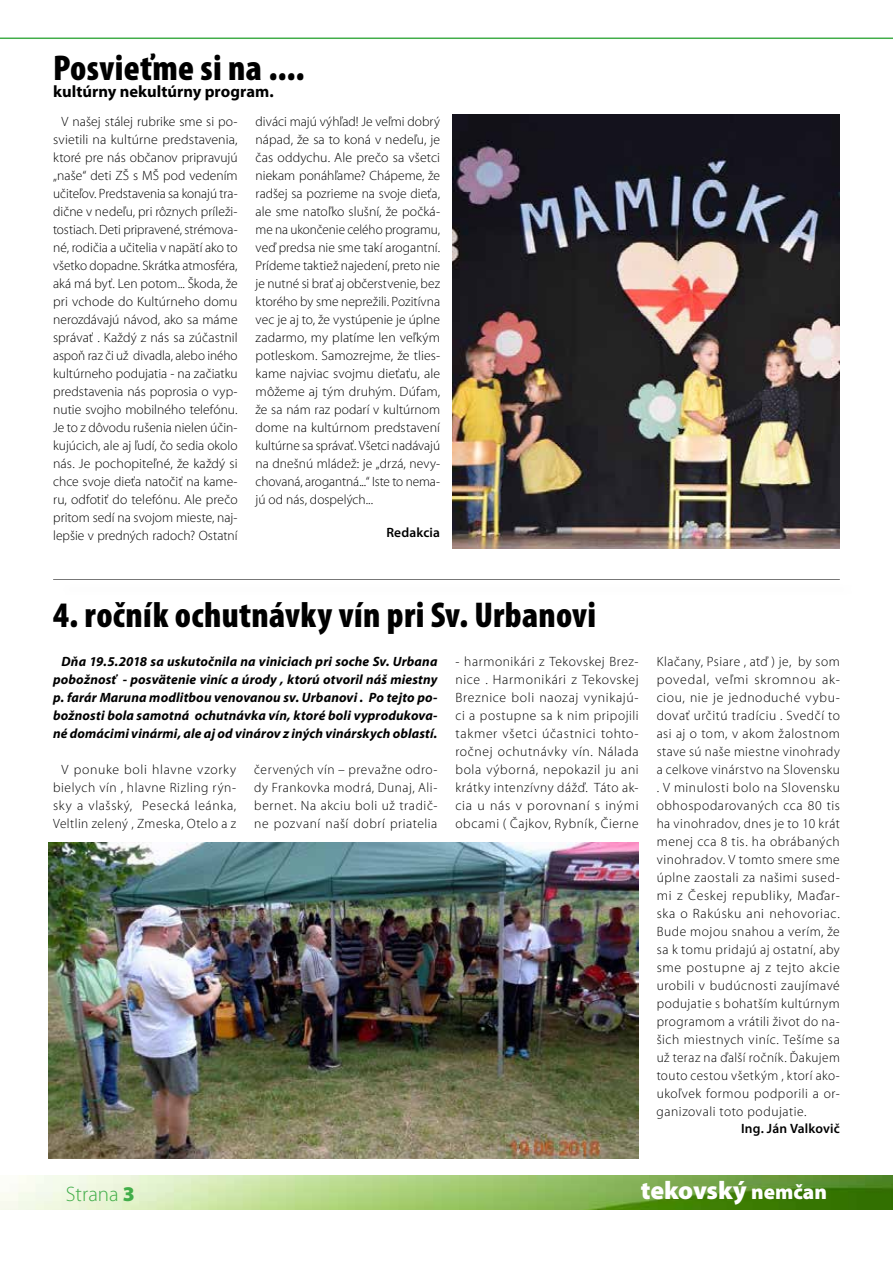
<style>
.page{position:relative;width:893px;height:1263px;background:#fff}
.page>*{position:absolute;margin:0;border:0;box-sizing:border-box;transform-origin:0 0}
.t1{font:900 condensed 36px "Mini Pro";letter-spacing:.01em;color:#000}
.t2{font:900 25.5px "Mini Pro";letter-spacing:-.005em;color:#fff}
.t3{font:300 21px "Mini Pro";color:#41ad49}
.t4{font:700 16.5px "Mini Pro";color:#000}
.t5{font:300 13.5px/18px "Mini Pro";letter-spacing:.035em;color:#000;text-align:justify}
.t6{font:italic 700 13.5px/18px "Mini Pro";letter-spacing:.01em;color:#000;text-align:justify}
.t7{font:600 13.5px "Mini Pro";letter-spacing:.01em;color:#000}
.s1{font-weight:900}
.s2{font-size:21px}
</style>
<div class="page">
<img style="left:0;top:1176px;width:893px;height:34px">
<hr style="left:0;top:38px;width:893px;height:1px;background:#41ad49">
<img style="left:49px;top:842px;width:590px;height:317px">
<hr style="left:53px;top:579px;width:787px;height:1px;background:#000">
<img style="left:453px;top:115px;width:387px;height:434px">
<h1 class="t1" style="left:53px;top:48px;width:253px">Posvieťme si na ....</h1>
<p class="t4" style="left:53px;top:82px;width:222px">kultúrny nekultúrny program.</p>
<p class="t5" style="left:53px;top:113px;width:186px;text-indent:9px">V našej stálej rubrike sme si po&shy;svietili na kultúrne predstavenia, ktoré pre nás občanov pripravujú „naše“ deti ZŠ s MŠ pod vedením učiteľov. Predstavenia sa konajú tra&shy;dične v nedeľu, pri rôznych príleži&shy;tostiach. Deti pripravené, strémova&shy;né, rodičia a učitelia v napätí ako to všetko dopadne. Skrátka atmosféra, aká má byť. Len potom... Škoda, že pri vchode do Kultúrneho domu nerozdávajú návod, ako sa máme správať . Každý z nás sa zúčastnil aspoň raz či už divadla, alebo iného kultúrneho podujatia - na začiatku predstavenia nás poprosia o vyp&shy;nutie svojho mobilného telefónu.<br>Je to z dôvodu rušenia nielen účin&shy;kujúcich, ale aj ľudí, čo sedia okolo nás. Je pochopiteľné, že každý si chce svoje dieťa natočiť na kame&shy;ru, odfotiť do telefónu. Ale prečo pritom sedí na svojom mieste, naj&shy;lepšie v predných radoch? Ostatní</p>
<p class="t5" style="left:256px;top:113px;width:186px">diváci majú výhľad! Je veľmi dobrý nápad, že sa to koná v nedeľu, je čas oddychu. Ale prečo sa všetci niekam ponáhľame? Chápeme, že radšej sa pozrieme na svoje dieťa, ale sme natoľko slušní, že počká&shy;me na ukončenie celého programu, veď predsa nie sme takí arogantní.<br>Prídeme taktiež najedení, preto nie je nutné si brať aj občerstvenie, bez ktorého by sme neprežili. Pozitívna vec je aj to, že vystúpenie je úplne zadarmo, my platíme len veľkým potleskom. Samozrejme, že tlies&shy;kame najviac svojmu dieťaťu, ale môžeme aj tým druhým. Dúfam, že sa nám raz podarí v kultúrnom dome na kultúrnom predstavení kultúrne sa správať. Všetci nadávajú na dnešnú mládež: je „drzá, nevy&shy;chovaná, arogantná...“ Iste to nema&shy;jú od nás, dospelých...</p>
<p class="t7" style="left:386px;top:525px;width:55px">Redakcia</p>
<h1 class="t1" style="left:53px;top:594px;width:545px">4. ročník ochutnávky vín pri Sv. Urbanovi</h1>
<p class="t6" style="left:53px;top:653px;width:386px;text-indent:9px">Dňa 19.5.2018 sa uskutočnila na viniciach pri soche Sv. Urbana pobožnosť - posvätenie viníc a úrody , ktorú otvoril náš miestny p. farár Maruna modlitbou venovanou sv. Urbanovi . Po tejto po&shy;božnosti bola samotná ochutnávka vín, ktoré boli vyprodukova&shy;né domácimi vinármi, ale aj od vinárov z iných vinárskych oblastí.</p>
<p class="t5" style="left:53px;top:761px;width:185px;text-indent:9px">V ponuke boli hlavne vzorky bielych vín , hlavne Rizling rýn&shy;sky a vlašský, Pesecká leánka, Veltlin zelený , Zmeska, Otelo a z</p>
<p class="t5" style="left:254px;top:761px;width:185px">červených vín – prevažne odro&shy;dy Frankovka modrá, Dunaj, Ali&shy;bernet. Na akciu boli už tradič&shy;ne pozvaní naší dobrí priatelia</p>
<p class="t5" style="left:455px;top:653px;width:185px">- harmonikári z Tekovskej Brez&shy;nice . Harmonikári z Tekovskej Breznice boli naozaj vynikajú&shy;ci a postupne sa k nim pripojili takmer všetci účastnici tohto&shy;ročnej ochutnávky vín. Nálada bola výborná, nepokazil ju ani krátky intenzívny dážď. Táto ak&shy;cia u nás v porovnaní s inými obcami ( Čajkov, Rybník, Čierne</p>
<p class="t5" style="left:657px;top:653px;width:185px">Klačany, Psiare , atď ) je, by som povedal, veľmi skromnou ak&shy;ciou, nie je jednoduché vybu&shy;dovať určitú tradíciu . Svedčí to asi aj o tom, v akom žalostnom stave sú naše miestne vinohrady a celkove vinárstvo na Slovensku . V minulosti bolo na Slovensku obhospodarovaných cca 80 tis ha vinohradov, dnes je to 10 krát menej cca 8 tis. ha obrábaných vinohradov. V tomto smere sme úplne zaostali za našimi sused&shy;mi z Českej republiky, Maďar&shy;ska o Rakúsku ani nehovoriac.<br>Bude mojou snahou a verím, že sa k tomu pridajú aj ostatní, aby sme postupne aj z tejto akcie urobili v budúcnosti zaujímavé podujatie s bohatším kultúrnym programom a vrátili život do na&shy;šich miestnych viníc. Tešíme sa už teraz na ďalší ročník. Ďakujem touto cestou všetkým , ktorí ako&shy;ukoľvek formou podporili a or&shy;ganizovali toto podujatie.</p>
<p class="t7" style="left:741px;top:1120px;width:100px">Ing. Ján Valkovič</p>
<h3 class="t3" style="left:66px;top:1182px;width:70px">Strana <span class="s1">3</span></h3>
<h2 class="t2" style="left:641px;top:1176px;width:188px">tekovský <span class="s2">nemčan</span></h2>
</div>
